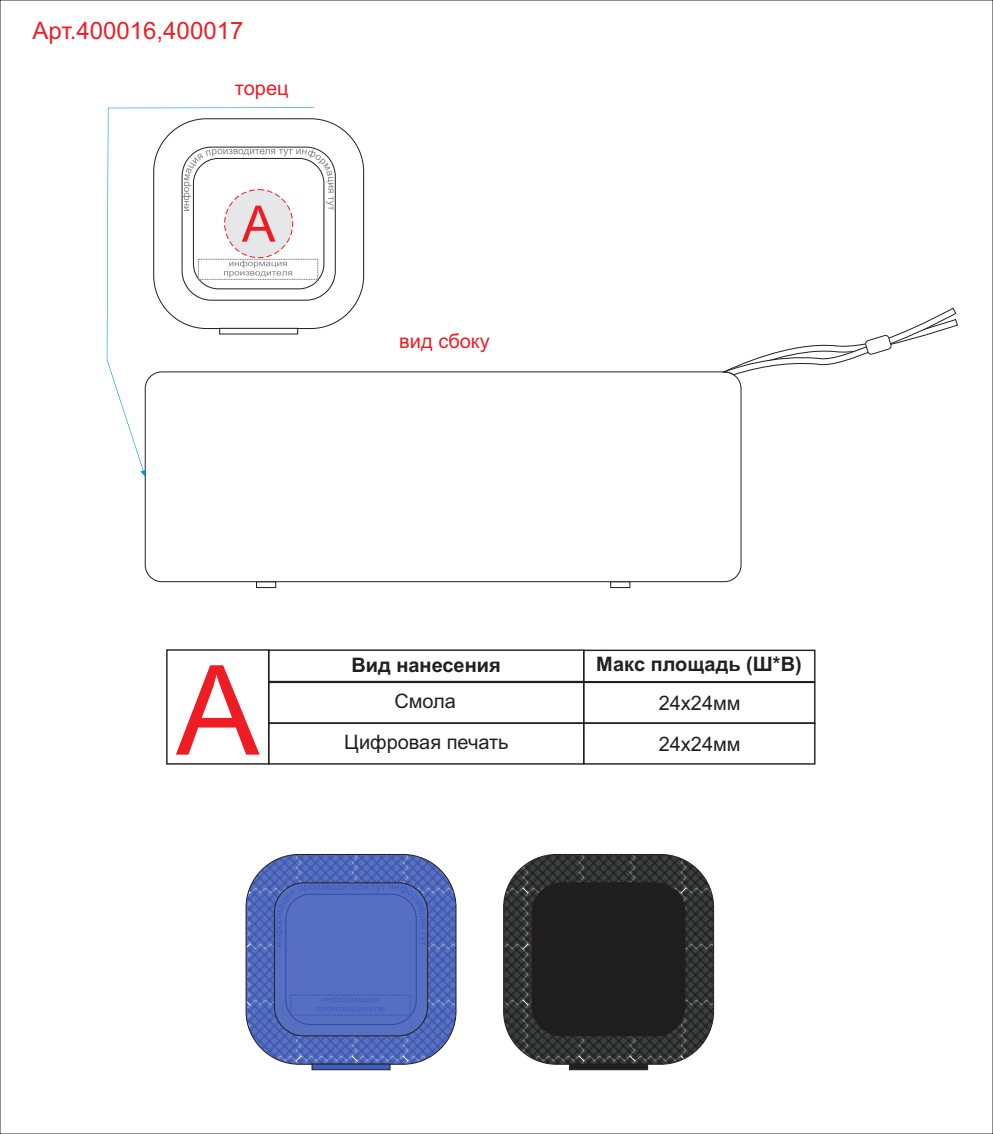
<style>
.page{position:relative;width:993px;height:1134px;background:#fff}
.page>*{position:absolute;margin:0;border:0;box-sizing:border-box;transform-origin:0 0}
.t1{font:124.8px "Arial";color:#ee1d23}
.t2{font:50.3px "Arial";color:#ee1d23}
.t3{font:24px "Arial";color:#ee1d23}
.t4{font:20px/40.8px "Arial";color:#231f20;text-align:center}
.t5{font:700 20px "Arial";color:#231f20}
.t6{font:20px "Arial";color:#ee1d23}
</style>
<div class="page">
<div style="left:145px;top:372px;width:596px;height:210px;background:#fff;border:1px solid #231f20;border-radius:17px"></div>
<div style="left:153px;top:118px;width:211px;height:211px;background:#fff;border:1px solid #231f20;border-radius:53px"></div>
<svg style="left:246px;top:854px;width:210px;height:210px;background:#4e66b4"></svg>
<svg style="left:503px;top:854px;width:210px;height:210px;background:#353636"></svg>
<div style="left:182px;top:147px;width:153px;height:153px;background:#fff;border:1px solid #231f20;border-radius:29px"></div>
<div style="left:274px;top:882px;width:154px;height:154px;background:#566fc1;border:1px solid #231f20;border-radius:29px"></div>
<div style="left:531px;top:882px;width:154px;height:154px;background:#1e1e1f;border:1px solid #231f20;border-radius:29px"></div>
<div style="left:193px;top:158px;width:131px;height:131px;background:#fff;border:1px solid #231f20;border-radius:25px"></div>
<div style="left:285px;top:894px;width:131px;height:131px;border:1px solid #2d4bad;border-radius:25px"></div>
<div style="left:543px;top:894px;width:131px;height:131px;border:1px solid #231f20;border-radius:25px"></div>
<svg style="left:256px;top:581px;width:20px;height:7px"></svg>
<svg style="left:311px;top:1063px;width:79px;height:7px"></svg>
<svg style="left:569px;top:1063px;width:79px;height:7px"></svg>
<svg style="left:610px;top:581px;width:20px;height:7px"></svg>
<div style="left:290px;top:995px;width:120px;height:20px;border:1px dashed #3855b5"></div>
<svg style="left:316px;top:996px;width:68px;height:17px"></svg>
<svg style="left:314px;top:149px;width:19px;height:62px"></svg>
<svg style="left:274px;top:885px;width:151px;height:62px"></svg>
<svg style="left:531px;top:885px;width:152px;height:62px"></svg>
<svg style="left:723px;top:307px;width:234px;height:68px"></svg>
<svg style="left:107px;top:107px;width:207px;height:370px"></svg>
<div style="left:268px;top:649px;width:316px;height:33px;border:1px solid #231f20"></div>
<div style="left:268px;top:682px;width:316px;height:42px;border:1px solid #231f20"></div>
<div style="left:268px;top:722px;width:316px;height:43px;border:1px solid #231f20"></div>
<div style="left:582px;top:682px;width:233px;height:42px;border:1px solid #231f20"></div>
<div style="left:582px;top:722px;width:233px;height:43px;border:1px solid #231f20"></div>
<div style="left:582px;top:650px;width:233px;height:32px;border:1px solid #231f20"></div>
<div style="left:166px;top:649px;width:103px;height:116px;border:1px solid #231f20"></div>
<p class="t3" style="left:33px;top:22px;width:212px">Арт.400016,400017</p>
<p class="t6" style="left:235px;top:80px;width:55px">торец</p>
<h2 class="t2" style="left:242px;top:205px;width:35px">A</h2>
<p class="t6" style="left:399px;top:333px;width:92px">вид сбоку</p>
<h1 class="t1" style="left:176px;top:664px;width:85px">A</h1>
<p class="t5" style="left:351px;top:658px;width:151px">Вид нанесения</p>
<p class="t5" style="left:596px;top:657px;width:207px">Макс площадь (Ш*В)</p>
<p class="t4" style="left:344px;top:683px;width:166px">Смола<br>Цифровая печать</p>
<p class="t4" style="left:658px;top:684px;width:83px;text-align:left">24х24мм<br>24х24мм</p>
</div>
